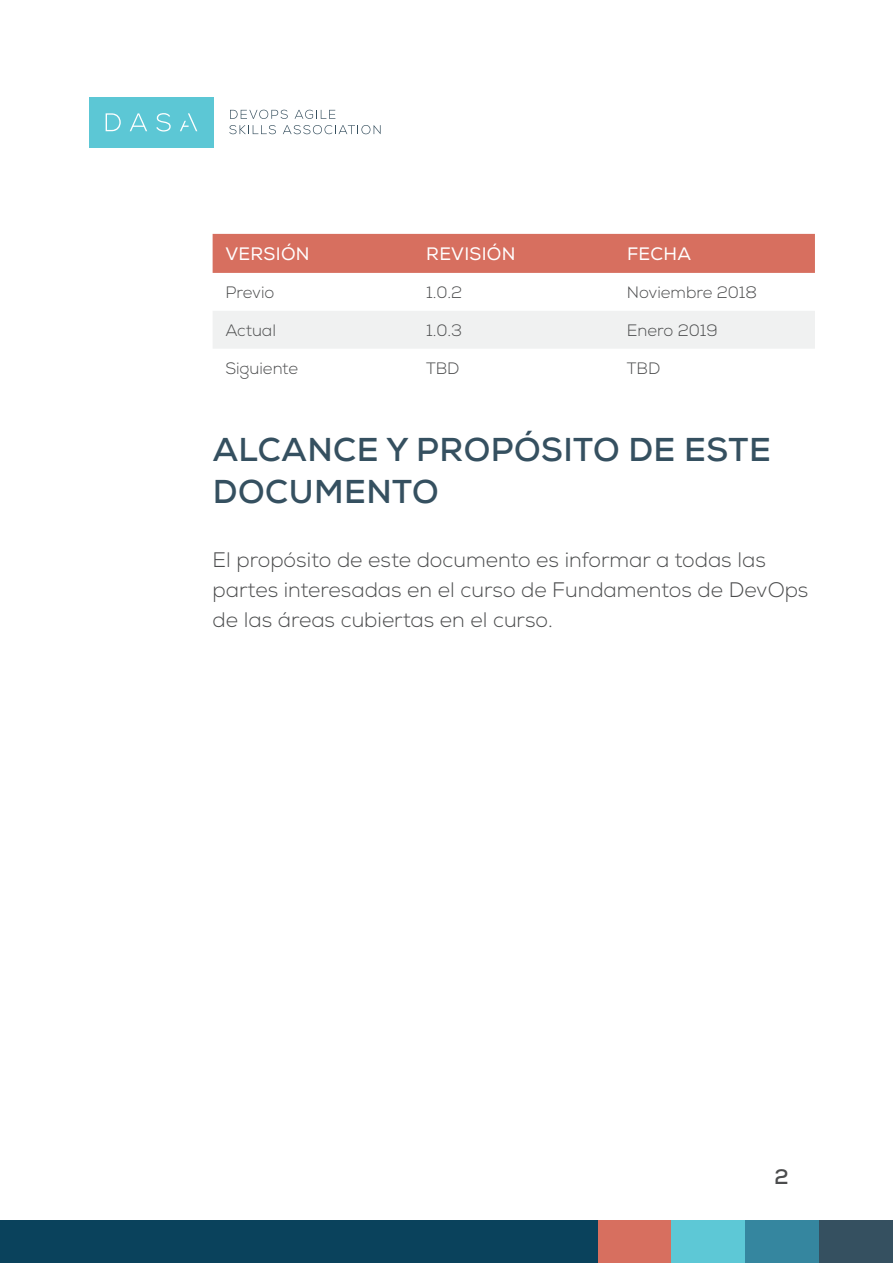
<style>
.page{position:relative;width:893px;height:1263px;background:#fff}
.page>*{position:absolute;margin:0;border:0;box-sizing:border-box;transform-origin:0 0}
.t1{font:700 33px/42px "Nexa";letter-spacing:.015em;color:#355060}
.t2{font:300 21px/30px "Nexa";color:#4b4c4d}
.t3{font:700 21px "Nexa";color:#4b4c4d}
.t4{font:18px "Nexa";letter-spacing:.015em;color:#fff}
.t5{font:300 16.5px "Nexa";color:#4b4c4d}
</style>
<div class="page">
<svg style="left:230px;top:110px;width:58px;height:9px"></svg>
<svg style="left:295px;top:110px;width:40px;height:9px"></svg>
<svg style="left:229px;top:125px;width:47px;height:9px"></svg>
<svg style="left:283px;top:125px;width:98px;height:9px"></svg>
<div style="left:89px;top:97px;width:125px;height:51px;background:#5cc7d5"></div>
<svg style="left:106px;top:113px;width:15px;height:18px"></svg>
<svg style="left:130px;top:113px;width:17px;height:18px"></svg>
<svg style="left:156px;top:113px;width:15px;height:19px"></svg>
<svg style="left:180px;top:113px;width:17px;height:18px"></svg>
<div style="left:597px;top:1220px;width:74px;height:43px;background:#d76f5f"></div>
<div style="left:671px;top:1220px;width:74px;height:43px;background:#5dc8d6"></div>
<div style="left:745px;top:1220px;width:74px;height:43px;background:#35869f"></div>
<div style="left:819px;top:1220px;width:74px;height:43px;background:#355060"></div>
<div style="left:0;top:1220px;width:597px;height:43px;background:#0a425c"></div>
<div style="left:213px;top:234px;width:602px;height:39px;background:#d76f5f"></div>
<div style="left:213px;top:311px;width:602px;height:38px;background:#f0f1f1"></div>
<p class="t4" style="left:225px;top:243px;width:86px">VERSIÓN</p>
<p class="t4" style="left:426px;top:243px;width:91px">REVISIÓN</p>
<p class="t4" style="left:627px;top:243px;width:63px">FECHA</p>
<p class="t5" style="left:225px;top:283px;width:50px">Previo</p>
<p class="t5" style="left:426px;top:283px;width:38px">1.0.2</p>
<p class="t5" style="left:627px;top:283px;width:132px">Noviembre 2018</p>
<p class="t5" style="left:225px;top:321px;width:52px">Actual</p>
<p class="t5" style="left:426px;top:321px;width:38px">1.0.3</p>
<p class="t5" style="left:627px;top:321px;width:92px">Enero 2019</p>
<p class="t5" style="left:225px;top:358px;width:74px">Siguiente</p>
<p class="t5" style="left:426px;top:358px;width:35px">TBD</p>
<p class="t5" style="left:627px;top:358px;width:35px">TBD</p>
<h1 class="t1" style="left:213px;top:428px;width:559px">ALCANCE Y PROPÓSITO DE ESTE<br>DOCUMENTO</h1>
<p class="t2" style="left:213px;top:545px;width:597px">El propósito de este documento es informar a todas las partes interesadas en el curso de Fundamentos de DevOps de las áreas cubiertas en el curso.</p>
<p class="t3" style="left:774px;top:1163px;width:16px">2</p>
</div>
